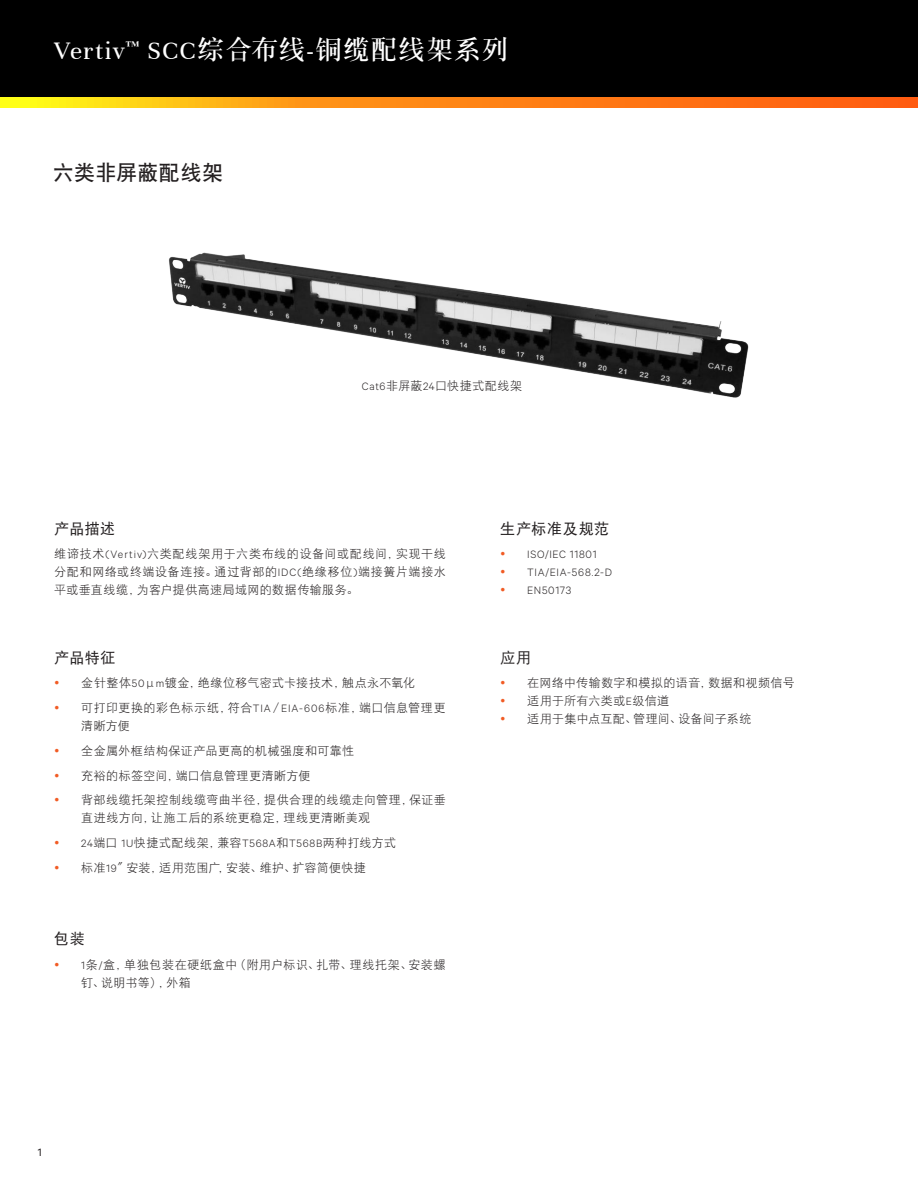
<style>
.page{position:relative;width:918px;height:1188px;background:#fff}
.page>*{position:absolute;margin:0;border:0;box-sizing:border-box;transform-origin:0 0}
.t1{font:27px "DF Song GB W7";letter-spacing:.025em;color:#fff}
.小标题{font:21px "DFP Hei W7";letter-spacing:.015em;color:#231f20}
.t2{font:15px "DF Hei GB W5";letter-spacing:.03em;color:#231f20}
.t3{font:12px/18px "DF Hei GB W3";letter-spacing:.035em;color:#231f20}
.t4{font:300 12px/18px "Calibre";letter-spacing:.055em;color:#231f20}
.t5{font:12px "Calibre";color:#231f20}
.s1{font-family:"Unna"}
.s2{font-family:"Calibre";font-weight:300}
</style>
<div class="page">
<div style="left:0;top:0;width:918px;height:98px;background:#000"></div>
<svg style="left:0;top:98px;width:918px;height:10px;background:#ff9314"></svg>
<img style="left:169px;top:252px;width:580px;height:146px">
<h1 class="t1" style="left:54px;top:34px;width:456px"><span class="s1">Vertiv</span><sup>™</sup> <span class="s1">SCC</span>综合布线<span class="s1">-</span>铜缆配线架系列</h1>
<p class="小标题" style="left:53px;top:162px;width:172px">六类非屏蔽配线架</p>
<p class="t3" style="left:362px;top:377px;width:162px"><span class="s2">Cat6</span>非屏蔽<span class="s2">24</span>口快捷式配线架</p>
<p class="t2" style="left:54px;top:520px;width:62px">产品描述</p>
<p class="t3" style="left:54px;top:545px;width:393px;text-align:justify">维谛技术<span class="s2">(Vertiv)</span>六类配线架用于六类布线的设备间或配线间，实现干线分配和网络或终端设备连接。通过背部的<span class="s2">IDC(</span>绝缘移位<span class="s2">)</span>端接簧片端接水平或垂直线缆，为客户提供高速局域网的数据传输服务。</p>
<p class="t2" style="left:54px;top:649px;width:63px">产品特征</p>
<p class="t3" style="left:81px;top:674px;width:335px">金针整体<span class="s2">50</span>μ<span class="s2">m</span>镀金，绝缘位移气密式卡接技术，触点永不氧化</p>
<p class="t3" style="left:81px;top:699px;width:366px">可打印更换的彩色标示纸，符合<span class="s2">TIA</span>／<span class="s2">EIA-606</span>标准，端口信息管理更清晰方便</p>
<p class="t3" style="left:81px;top:741px;width:274px">全金属外框结构保证产品更高的机械强度和可靠性</p>
<p class="t3" style="left:81px;top:766px;width:231px">充裕的标签空间，端口信息管理更清晰方便</p>
<p class="t3" style="left:81px;top:791px;width:366px">背部线缆托架控制线缆弯曲半径，提供合理的线缆走向管理，保证垂直进线方向，让施工后的系统更稳定，理线更清晰美观</p>
<p class="t3" style="left:81px;top:834px;width:317px"><span class="s2">24</span>端口 <span class="s2">1U</span>快捷式配线架，兼容<span class="s2">T568A</span>和<span class="s2">T568B</span>两种打线方式</p>
<p class="t3" style="left:81px;top:858px;width:286px">标准<span class="s2">19</span>″安装，适用范围广，安装、维护、扩容简便快捷</p>
<p class="t2" style="left:54px;top:930px;width:32px">包装</p>
<p class="t3" style="left:81px;top:955px;width:366px"><span class="s2">1</span>条<span class="s2">/</span>盒，单独包装在硬纸盒中（附用户标识、扎带、理线托架、安装螺钉、说明书等），外箱</p>
<p class="t2" style="left:500px;top:520px;width:110px">生产标准及规范</p>
<p class="t4" style="left:527px;top:545px;width:86px">ISO/IEC 11801<br>TIA/EIA-568.2-D<br>EN50173</p>
<p class="t2" style="left:500px;top:649px;width:32px">应用</p>
<p class="t3" style="left:527px;top:674px;width:269px">在网络中传输数字和模拟的语音，数据和视频信号适用于所有六类或<span class="s2">E</span>级信道<br>适用于集中点互配、管理间、设备间子系统</p>
<p class="t5" style="left:38px;top:1145px;width:5px">1</p>
</div>
